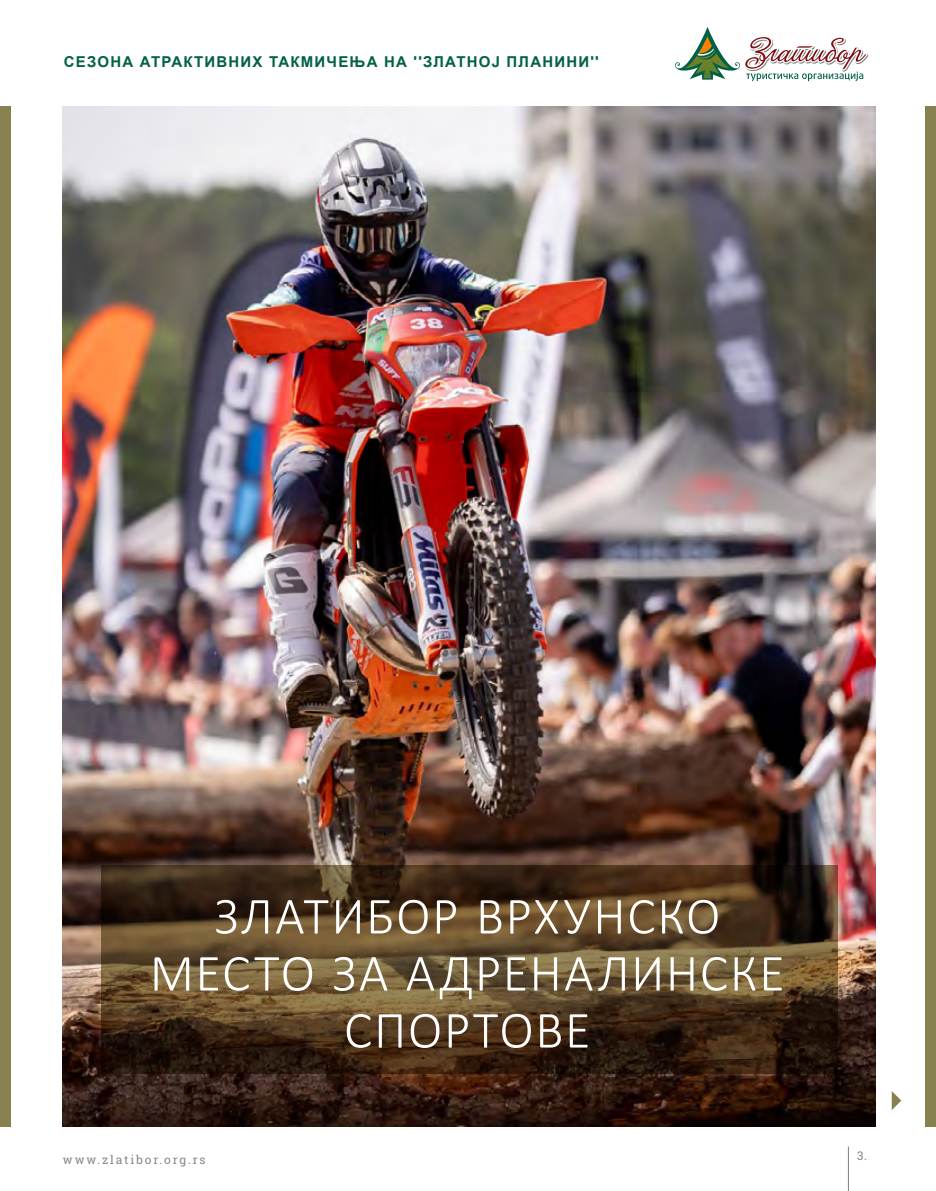
<style>
.page{position:relative;width:936px;height:1191px;background:#fff}
.page>*{position:absolute;margin:0;border:0;box-sizing:border-box;transform-origin:0 0}
.t1{font:300 52.5px/57px "Calibri";letter-spacing:.03em;color:#fff;text-align:center}
.t2{font:700 15px "Arial";letter-spacing:.08em;color:#036147}
.t3{font:12px "Roboto Slab";letter-spacing:.15em;color:#878787}
</style>
<div class="page">
<hr style="left:848px;top:1146px;width:1px;height:45px;background:#808080">
<div style="left:0;top:106px;width:10px;height:1020px;background:#87804f"></div>
<div style="left:925px;top:106px;width:10px;height:1020px;background:#87804f"></div>
<svg style="left:675px;top:27px;width:193px;height:54px"></svg>
<svg style="left:891px;top:1091px;width:10px;height:19px"></svg>
<img style="left:63px;top:106px;width:812px;height:1020px">
<svg style="left:101px;top:865px;width:736px;height:209px;background:#513b22"></svg>
<p class="t2" style="left:64px;top:51px;width:536px">СЕЗОНА АТРАКТИВНИХ ТАКМИЧЕЊА НА ''ЗЛАТНОЈ ПЛАНИНИ''</p>
<h1 class="t1" style="left:150px;top:887px;width:636px">ЗЛАТИБОР ВРХУНСКО<br>МЕСТО ЗА АДРЕНАЛИНСКЕ<br>СПОРТОВЕ</h1>
<p class="t3" style="left:63px;top:1151px;width:144px">www.zlatibor.org.rs</p>
<p class="t3" style="left:857px;top:1147px;width:11px">3.</p>
</div>
